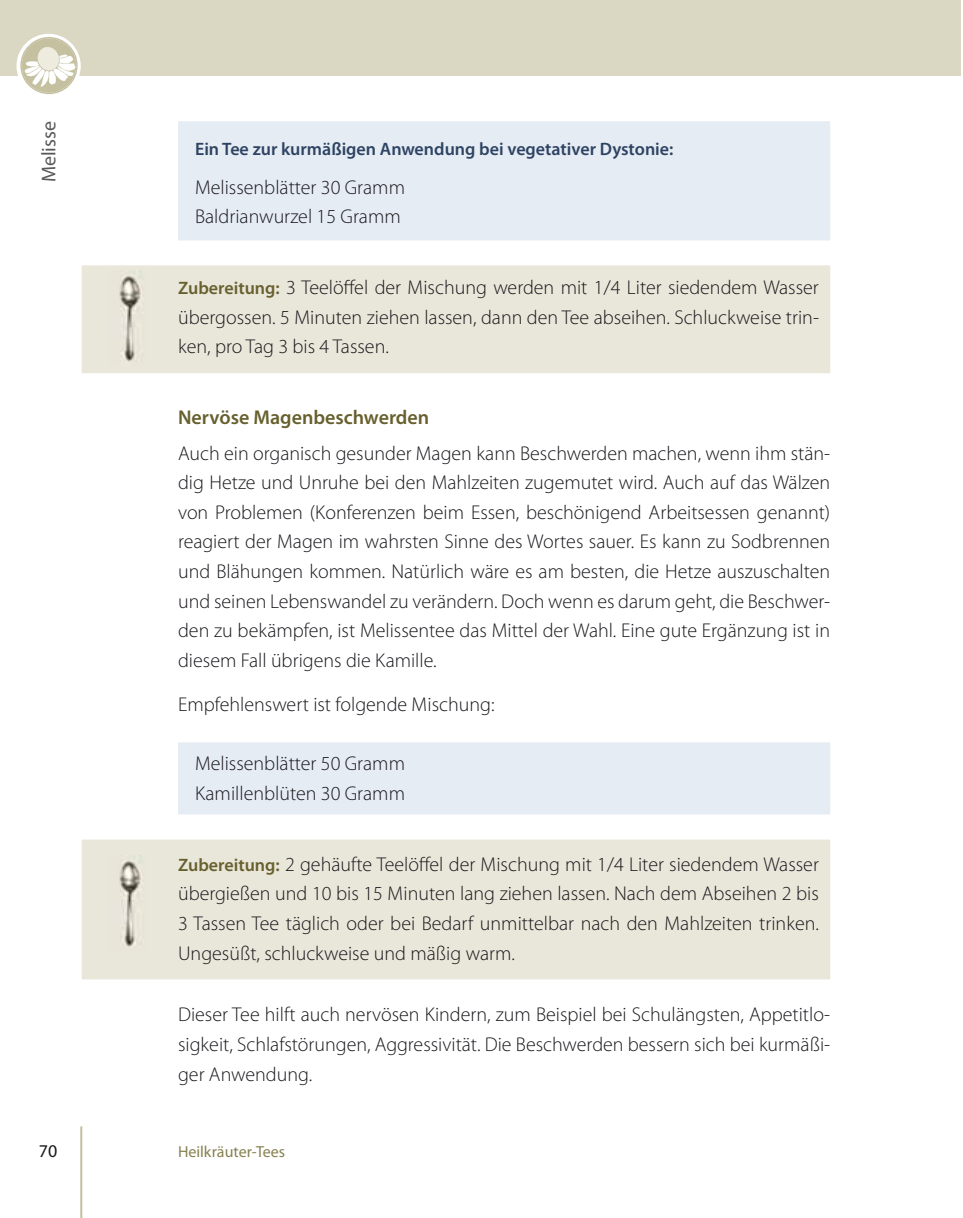
<style>
.page{position:relative;width:963px;height:1218px;background:#fff}
.page>*{position:absolute;margin:0;border:0;box-sizing:border-box;transform-origin:0 0}
.t1{font:300 20px/29.6px "Myriad Pro";color:#1a171c;text-align:justify}
.t2{font:600 20px "Myriad Pro";color:#67602e}
.t3{font:20px "Myriad Pro";color:#58585a}
.t4{font:600 18px "Myriad Pro";color:#2e4363}
.t5{font:18px "Myriad Pro";color:#1a171c}
.t6{font:16px "Myriad Pro";color:#878050}
.s1{font-weight:600;font-size:18px;color:#67602e}
</style>
<div class="page">
<div style="left:0;top:0;width:960px;height:76px;background:#dad7c2"></div>
<hr style="left:80px;top:1126px;width:2px;height:92px;background:#c4bfa1">
<div style="left:16px;top:34px;width:65px;height:64px;background:#fff;border-radius:50%"></div>
<svg style="left:20px;top:37px;width:58px;height:57px"></svg>
<div style="left:82px;top:839px;width:748px;height:140px;background:#e9e6da"></div>
<div style="left:178px;top:742px;width:652px;height:72px;background:#e5ecf3"></div>
<div style="left:82px;top:265px;width:748px;height:108px;background:#e9e6da"></div>
<div style="left:178px;top:121px;width:652px;height:119px;background:#e5ecf3"></div>
<img style="left:119px;top:856px;width:23px;height:91px">
<img style="left:119px;top:271px;width:23px;height:91px">
<p class="t3" style="left:41px;top:182px;width:63px;rotate:-90deg">Melisse</p>
<p class="t4" style="left:195px;top:142px;width:480px">Ein Tee zur kurmäßigen Anwendung bei vegetativer Dystonie:</p>
<p class="t1" style="left:195px;top:173px;width:211px">Melissenblätter 30 Gramm<br>Baldrianwurzel 15 Gramm</p>
<p class="t1" style="left:178px;top:274px;width:642px"><span class="s1">Zubereitung:</span> 3 Teelöffel der Mischung werden mit 1/4 Liter siedendem Wasser übergossen. 5 Minuten ziehen lassen, dann den Tee abseihen. Schluckweise trin&shy;ken, pro Tag 3 bis 4 Tassen.</p>
<p class="t2" style="left:178px;top:410px;width:253px">Nervöse Magenbeschwerden</p>
<p class="t1" style="left:178px;top:440px;width:654px">Auch ein organisch gesunder Magen kann Beschwerden machen, wenn ihm stän&shy;dig Hetze und Unruhe bei den Mahlzeiten zugemutet wird. Auch auf das Wälzen von Problemen (Konferenzen beim Essen, beschönigend Arbeitsessen genannt) reagiert der Magen im wahrsten Sinne des Wortes sauer. Es kann zu Sodbrennen und Blähungen kommen. Natürlich wäre es am besten, die Hetze auszuschalten und seinen Lebenswandel zu verändern. Doch wenn es darum geht, die Beschwer&shy;den zu bekämpfen, ist Melissentee das Mittel der Wahl. Eine gute Ergänzung ist in diesem Fall übrigens die Kamille.</p>
<p class="t1" style="left:178px;top:691px;width:318px">Empfehlenswert ist folgende Mischung:</p>
<p class="t1" style="left:195px;top:750px;width:211px">Melissenblätter 50 Gramm<br>Kamillenblüten 30 Gramm</p>
<p class="t1" style="left:178px;top:851px;width:642px"><span class="s1">Zubereitung:</span> 2 gehäufte Teelöffel der Mischung mit 1/4 Liter siedendem Wasser übergießen und 10 bis 15 Minuten lang ziehen lassen. Nach dem Abseihen 2 bis 3 Tassen Tee täglich oder bei Bedarf unmittelbar nach den Mahlzeiten trinken.<br>Ungesüßt, schluckweise und mäßig warm.</p>
<p class="t1" style="left:178px;top:1001px;width:653px">Dieser Tee hilft auch nervösen Kindern, zum Beispiel bei Schulängsten, Appetitlo&shy;sigkeit, Schlafstörungen, Aggressivität. Die Beschwerden bessern sich bei kurmäßi&shy;ger Anwendung.</p>
<p class="t5" style="left:39px;top:1144px;width:20px">70</p>
<p class="t6" style="left:178px;top:1146px;width:109px">Heilkräuter-Tees</p>
</div>
